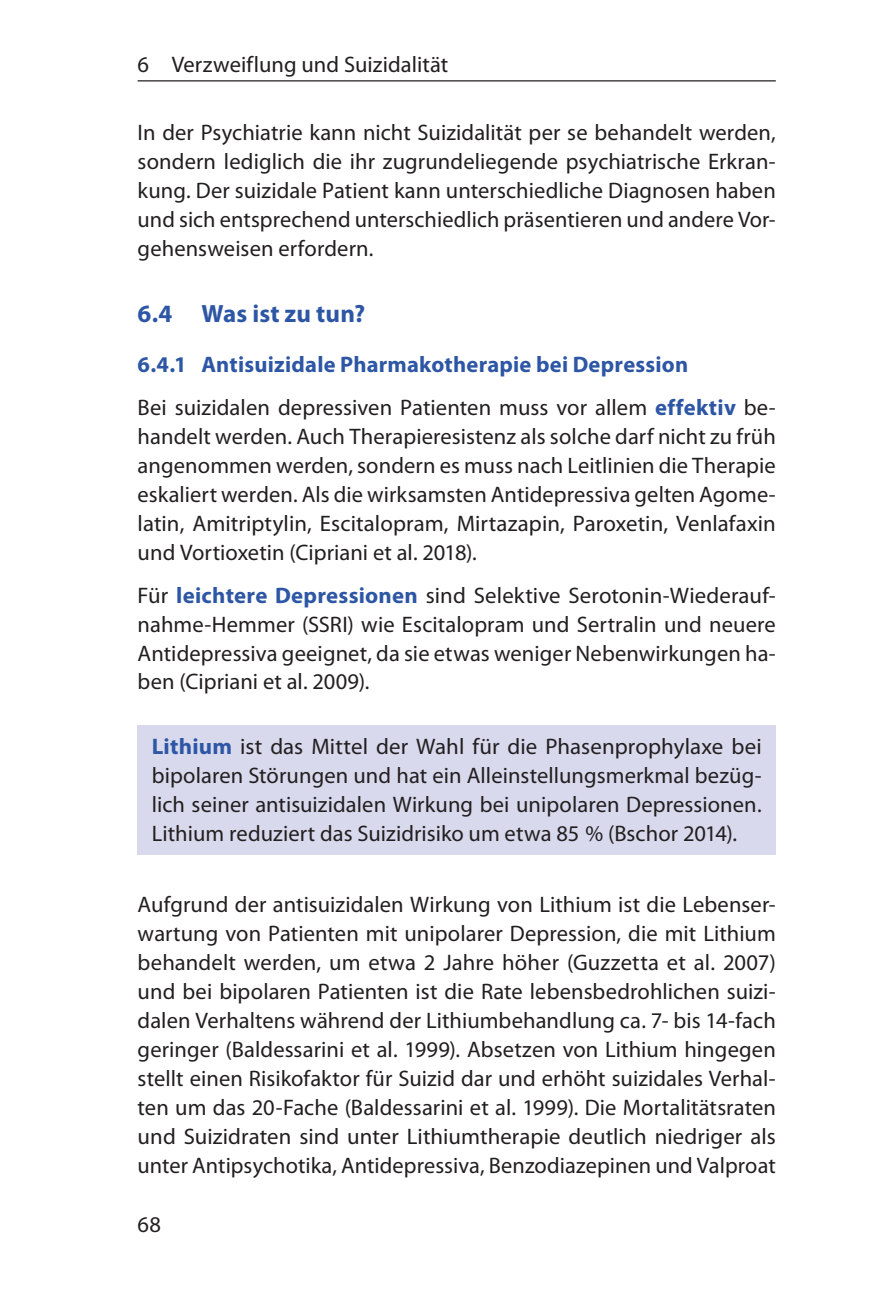
<style>
.page{position:relative;width:878px;height:1303px;background:#fff}
.page>*{position:absolute;margin:0;border:0;box-sizing:border-box;transform-origin:0 0}
.t1{font:700 25px "Myriad Pro";letter-spacing:.005em;color:#2d56a5}
.t2{font:22.5px/29px "Myriad Pro";letter-spacing:.005em;color:#231f20;text-align:justify}
.t3{font:700 22.5px/43px "Myriad Pro";letter-spacing:.01em;color:#2d56a5}
.s1{font-weight:400;color:#231f20}
.s2{font-weight:700;color:#2d56a5}
</style>
<div class="page">
<hr style="left:138px;top:80px;width:637px;height:1px;background:#231f20">
<div style="left:138px;top:725px;width:637px;height:130px;background:#d8d9ed"></div>
<p class="t2" style="left:138px;top:50px;width:312px">6 Verzweiflung und Suizidalität</p>
<p class="t2" style="left:138px;top:119px;width:639px">In der Psychiatrie kann nicht Suizidalität per se behandelt werden, sondern lediglich die ihr zugrundeliegende psychiatrische Erkran&shy;kung. Der suizidale Patient kann unterschiedliche Diagnosen haben und sich entsprechend unterschiedlich präsentieren und andere Vor&shy;gehensweisen erfordern.</p>
<p class="t1" style="left:138px;top:299px;width:229px">6.4 Was ist zu tun?</p>
<p class="t3" style="left:138px;top:343px;width:639px">6.4.1 Antisuizidale Pharmakotherapie bei Depression<br><span class="s1">Bei suizidalen depressiven Patienten muss vor allem</span> effektiv <span class="s1">be-</span></p>
<p class="t2" style="left:138px;top:422px;width:639px">handelt werden. Auch Therapieresistenz als solche darf nicht zu früh angenommen werden, sondern es muss nach Leitlinien die Therapie eskaliert werden. Als die wirksamsten Antidepressiva gelten Agome&shy;latin, Amitriptylin, Escitalopram, Mirtazapin, Paroxetin, Venlafaxin und Vortioxetin (Cipriani et al. 2018).</p>
<p class="t2" style="left:138px;top:581px;width:639px">Für <span class="s2">leichtere Depressionen</span> sind Selektive Serotonin-Wiederauf&shy;nahme-Hemmer (SSRI) wie Escitalopram und Sertralin und neuere Antidepressiva geeignet, da sie etwas weniger Nebenwirkungen ha&shy;ben (Cipriani et al. 2009).</p>
<p class="t2" style="left:152px;top:733px;width:611px"><span class="s2">Lithium</span> ist das Mittel der Wahl für die Phasenprophylaxe bei bipolaren Störungen und hat ein Alleinstellungsmerkmal bezüg&shy;lich seiner antisuizidalen Wirkung bei unipolaren Depressionen.<br>Lithium reduziert das Suizidrisiko um etwa 85 % (Bschor 2014).</p>
<p class="t2" style="left:138px;top:890px;width:639px">Aufgrund der antisuizidalen Wirkung von Lithium ist die Lebenser&shy;wartung von Patienten mit unipolarer Depression, die mit Lithium behandelt werden, um etwa 2 Jahre höher (Guzzetta et al. 2007) und bei bipolaren Patienten ist die Rate lebensbedrohlichen suizi&shy;dalen Verhaltens während der Lithiumbehandlung ca. 7- bis 14-fach geringer (Baldessarini et al. 1999). Absetzen von Lithium hingegen stellt einen Risikofaktor für Suizid dar und erhöht suizidales Verhal&shy;ten um das 20-Fache (Baldessarini et al. 1999). Die Mortalitätsraten und Suizidraten sind unter Lithiumtherapie deutlich niedriger als unter Antipsychotika, Antidepressiva, Benzodiazepinen und Valproat</p>
<p class="t2" style="left:138px;top:1210px;width:25px">68</p>
</div>
